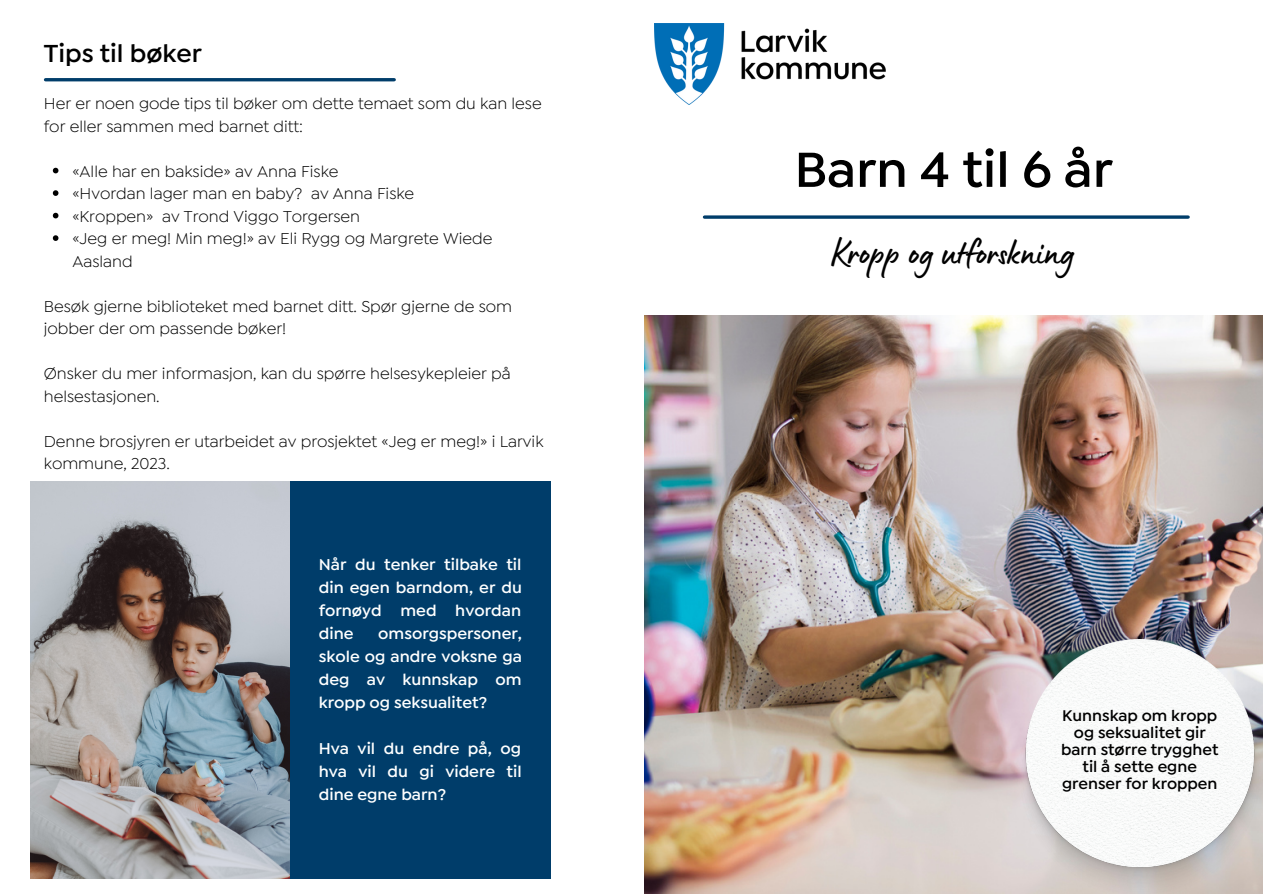
<style>
.page{position:relative;width:1263px;height:894px;background:#fff}
.page>*{position:absolute;margin:0;border:0;box-sizing:border-box;transform-origin:0 0}
.t1{font:600 52.5px "Isidora Sans";color:#000}
.t2{font:37.5px "Lumios Marker";color:#000}
.t3{font:600 26.25px "Isidora Sans";color:#000}
.t4{font:16.8px/22.5px "Isidora Sans";color:#000}
.t5{font:600 16.8px/23px "Isidora Sans";color:#feffff;text-align:justify}
.t6{font:600 16.5px/16.8px "Isidora Sans";color:#000;text-align:center}
</style>
<div class="page">
<img style="left:645px;top:316px;width:617px;height:577px">
<svg style="left:704px;top:215px;width:484px;height:4px;background:#275a80"></svg>
<img style="left:30px;top:481px;width:260px;height:397px">
<hr style="left:46px;top:78px;width:348px;height:3px;background:#003d6a">
<img style="left:654px;top:23px;width:232px;height:81px">
<div style="left:290px;top:481px;width:261px;height:397px;background:#003d6a"></div>
<img style="left:1017px;top:639px;width:245px;height:254px">
<svg style="left:53px;top:168px;width:5px;height:5px"></svg>
<svg style="left:53px;top:190px;width:5px;height:6px"></svg>
<svg style="left:53px;top:213px;width:5px;height:5px"></svg>
<svg style="left:53px;top:235px;width:5px;height:6px"></svg>
<p class="t3" style="left:44px;top:34px;width:159px">Tips til bøker</p>
<p class="t4" style="left:44px;top:90px;width:499px">Her er noen gode tips til bøker om dette temaet som du kan lese for eller sammen med barnet ditt:</p>
<p class="t4" style="left:72px;top:158px;width:268px">«Alle har en bakside» av Anna Fiske</p>
<p class="t4" style="left:72px;top:180px;width:343px">«Hvordan lager man en baby? av Anna Fiske</p>
<p class="t4" style="left:72px;top:203px;width:289px">«Kroppen» av Trond Viggo Torgersen</p>
<p class="t4" style="left:72px;top:225px;width:422px">«Jeg er meg! Min meg!» av Eli Rygg og Margrete Wiede<br>Aasland</p>
<p class="t4" style="left:44px;top:293px;width:470px">Besøk gjerne biblioteket med barnet ditt. Spør gjerne de som jobber der om passende bøker!</p>
<p class="t4" style="left:44px;top:360px;width:468px">Ønsker du mer informasjon, kan du spørre helsesykepleier på helsestasjonen.</p>
<p class="t4" style="left:44px;top:428px;width:501px">Denne brosjyren er utarbeidet av prosjektet «Jeg er meg!» i Larvik kommune, 2023.</p>
<p class="t5" style="left:319px;top:551px;width:205px">Når du tenker tilbake til din egen barndom, er du fornøyd med hvordan dine</p>
<p class="t5" style="left:319px;top:620px;width:205px;text-indent:59px">omsorgspersoner, skole og andre voksne ga deg av kunnskap om kropp og seksualitet?</p>
<p class="t5" style="left:319px;top:735px;width:204px">Hva vil du endre på, og hva vil du gi videre til dine egne barn?</p>
<p class="t1" style="left:794px;top:132px;width:320px">Barn 4 til 6 år</p>
<p class="t2" style="left:832px;top:240px;width:244px">Kropp og utforskning</p>
<p class="t6" style="left:1061px;top:705px;width:159px">Kunnskap om kropp og seksualitet gir barn større trygghet til å sette egne grenser for kroppen</p>
</div>
